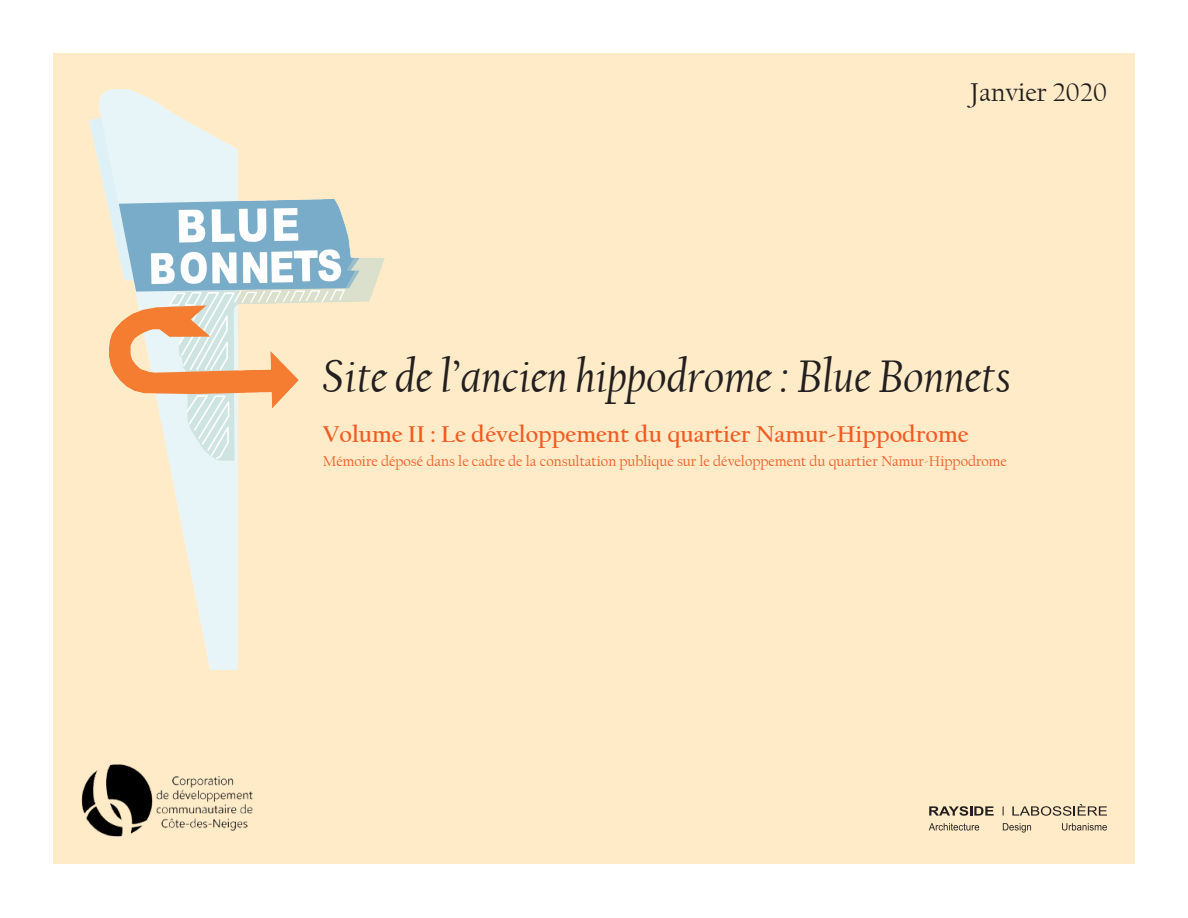
<style>
.page{position:relative;width:1188px;height:918px;background:#fff}
.page>*{position:absolute;margin:0;border:0;box-sizing:border-box;transform-origin:0 0}
.t1{font:italic 48px "Californian FB";color:#231f20}
.t2{font:27px "Californian FB";color:#231f20}
.t3{font:700 24px "Californian FB";color:#f25b21}
.t4{font:15px "Californian FB";color:#f25b21}
</style>
<div class="page">
<div style="left:53px;top:54px;width:1082px;height:810px;background:#ffebc8"></div>
<img style="left:81px;top:764px;width:172px;height:73px">
<svg style="left:929px;top:806px;width:65px;height:10px"></svg>
<svg style="left:1012px;top:804px;width:95px;height:12px"></svg>
<svg style="left:929px;top:823px;width:50px;height:8px"></svg>
<svg style="left:1003px;top:823px;width:28px;height:10px"></svg>
<svg style="left:1062px;top:823px;width:45px;height:8px"></svg>
<img style="left:89px;top:89px;width:295px;height:581px">
<p class="t2" style="left:970px;top:77px;width:139px">Janvier 2020</p>
<p class="t1" style="left:323px;top:349px;width:689px">Site de l’ancien hippodrome : Blue Bonnets</p>
<p class="t3" style="left:323px;top:420px;width:647px">Volume II : Le développement du quartier Namur-Hippodrome</p>
<p class="t4" style="left:323px;top:452px;width:685px">Mémoire déposé dans le cadre de la consultation publique sur le développement du quartier Namur-Hippodrome</p>
</div>
